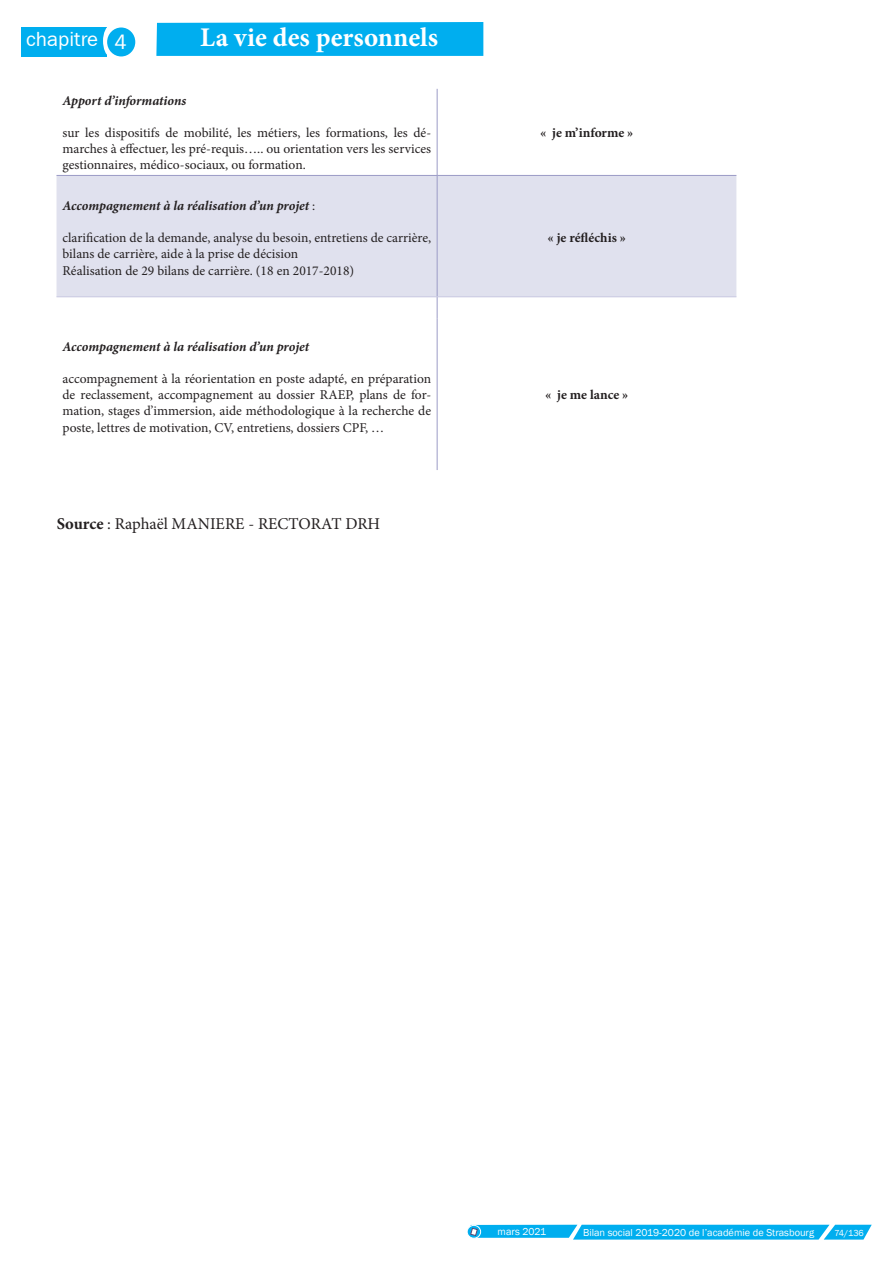
<style>
.page{position:relative;width:893px;height:1263px;background:#fff}
.page>*{position:absolute;margin:0;border:0;box-sizing:border-box;transform-origin:0 0}
.t1{font:700 27px "Minion Pro";color:#fff}
.t2{font:21px "Franklin Gothic";color:#fff}
.t3{font:16.5px "Minion Pro";color:#231f20}
.t4{font:13.5px/16.2px "Minion Pro";color:#231f20;text-align:justify}
.t5{font:italic 700 13.5px "Minion Pro";letter-spacing:-.005em;color:#231f20}
.t6{font:700 13.5px "Minion Pro";color:#231f20}
.t7{font:10.35px "Franklin Gothic";color:#fff}
.t8{font:9px "Franklin Gothic";color:#fff}
.s1{font-weight:400;font-style:normal}
.s2{font-weight:700}
</style>
<div class="page">
<div style="left:467px;top:1225px;width:14px;height:13px;border:1px solid #fff;border-radius:50%"></div>
<svg style="left:470px;top:1225px;width:402px;height:14px;background:#10b2ef"></svg>
<div style="left:21px;top:27px;width:86px;height:29px;background:#00aeef"></div>
<svg style="left:103px;top:26px;width:13px;height:30px"></svg>
<div style="left:107px;top:28px;width:28px;height:28px;background:#00aeef;border-radius:50%"></div>
<div style="left:156px;top:22px;width:327px;height:34px;background:#00aeef"></div>
<div style="left:57px;top:176px;width:679px;height:121px;background:#e0e1ee"></div>
<hr style="left:437px;top:89px;width:1px;height:86px;background:#9b9bc6">
<svg style="left:437px;top:176px;width:1px;height:18px"></svg>
<hr style="left:437px;top:194px;width:1px;height:103px;background:#9b9bc6">
<svg style="left:437px;top:298px;width:1px;height:21px"></svg>
<hr style="left:437px;top:319px;width:1px;height:151px;background:#9b9bc6">
<hr style="left:57px;top:297px;width:380px;height:1px;background:#c7c7e0">
<hr style="left:437px;top:297px;width:299px;height:1px;background:#c7c7e0">
<hr style="left:57px;top:175px;width:380px;height:1px;background:#9b9bc6">
<hr style="left:437px;top:175px;width:299px;height:1px;background:#9b9bc6">
<h2 class="t2" style="left:26px;top:27px;width:102px">chapitre 4</h2>
<h1 class="t1" style="left:200px;top:18px;width:239px">La vie des personnels</h1>
<p class="t5" style="left:63px;top:91px;width:125px">Apport d’informations</p>
<p class="t4" style="left:63px;top:125px;width:370px">sur les dispositifs de mobilité, les métiers, les formations, les dé&shy;marches à effectuer, les pré-requis….. ou orientation vers les services gestionnaires, médico-sociaux, ou formation.</p>
<p class="t6" style="left:540px;top:123px;width:95px">« je m’informe »</p>
<p class="t5" style="left:63px;top:196px;width:254px">Accompagnement à la réalisation d’un projet <span class="s1">:</span></p>
<p class="t4" style="left:63px;top:230px;width:370px;text-align:left">clarification de la demande, analyse du besoin, entretiens de carrière, bilans de carrière, aide à la prise de décision<br>Réalisation de 29 bilans de carrière. (18 en 2017-2018)</p>
<p class="t6" style="left:548px;top:228px;width:80px">« je réfléchis »</p>
<p class="t5" style="left:63px;top:337px;width:248px">Accompagnement à la réalisation d’un projet</p>
<p class="t4" style="left:63px;top:371px;width:370px">accompagnement à la réorientation en poste adapté, en préparation de reclassement, accompagnement au dossier RAEP, plans de for&shy;mation, stages d’immersion, aide méthodologique à la recherche de poste, lettres de motivation, CV, entretiens, dossiers CPF, …</p>
<p class="t3" style="left:57px;top:512px;width:325px"><span class="s2">Source</span> : Raphaël MANIERE - RECTORAT DRH</p>
<p class="t6" style="left:545px;top:385px;width:85px">« je me lance »</p>
<p class="t7" style="left:498px;top:1225px;width:50px">mars 2021</p>
<p class="t7" style="left:583px;top:1226px;width:233px">Bilan social 2019-2020 de l’académie de Strasbourg</p>
<p class="t8" style="left:834px;top:1227px;width:31px">74/136</p>
</div>
